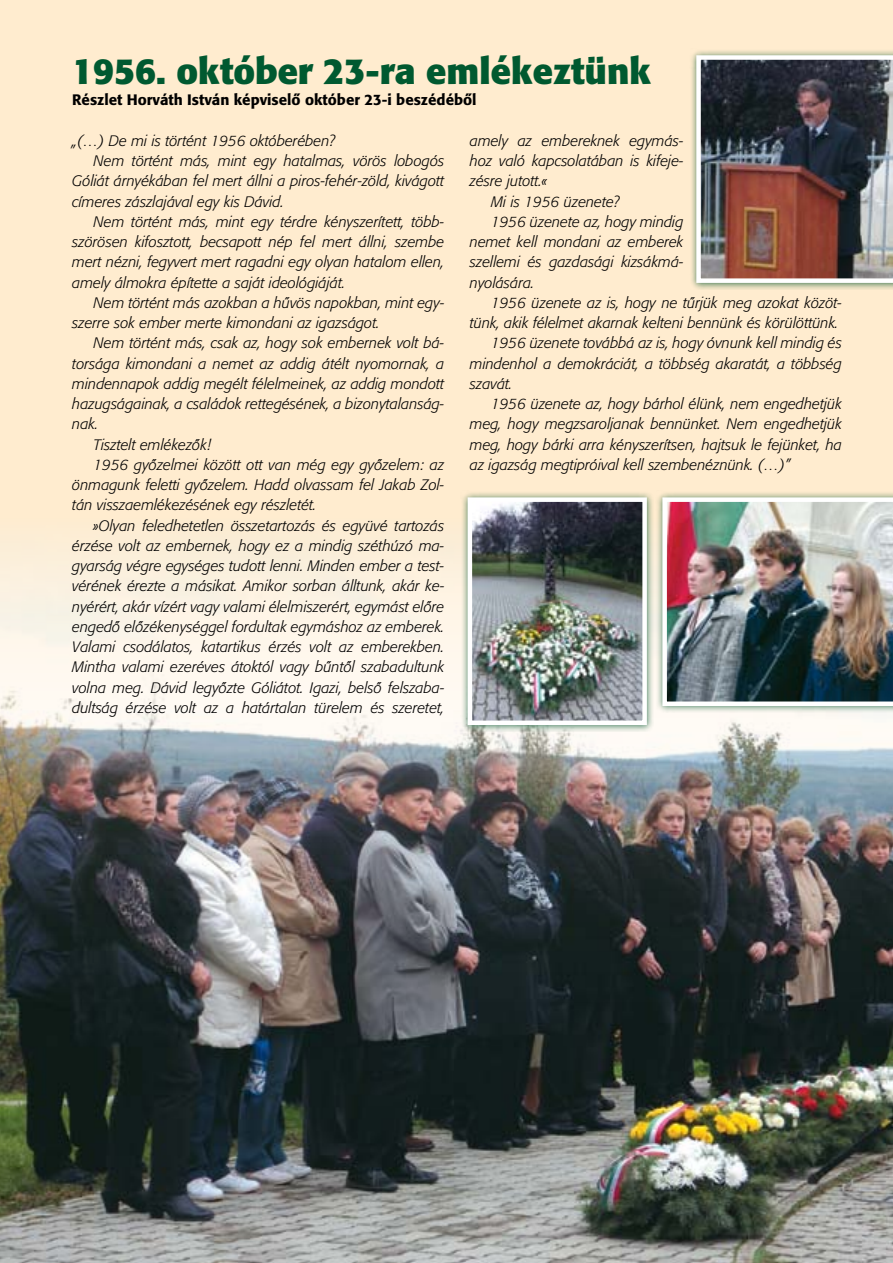
<style>
.page{position:relative;width:893px;height:1263px;background:#ffeccf}
.page>*{position:absolute;margin:0;border:0;box-sizing:border-box;transform-origin:0 0}
.t1{font:700 36px "Formata HU";color:#005930}
.t2{font:italic 300 15px "Formata HU Light";color:#000}
.t3{font:500 15px "Formata HU Medium";color:#000}
</style>
<div class="page">
<img style="left:0;top:555px;width:893px;height:708px">
<div style="left:689px;top:48px;width:204px;height:242px;background:#00542c;opacity:.75"></div>
<img style="left:696px;top:55px;width:197px;height:228px">
<div style="left:461px;top:491px;width:193px;height:241px;background:#00542c;opacity:.75"></div>
<img style="left:473px;top:502px;width:169px;height:218px">
<div style="left:468px;top:497px;width:179px;height:228px;border:4px solid #fff"></div>
<div style="left:656px;top:491px;width:237px;height:222px;background:#00542c;opacity:.75"></div>
<img style="left:662px;top:497px;width:231px;height:209px">
<h1 class="t1" style="left:72px;top:48px;width:580px">1956. október 23-ra emlékeztünk</h1>
<p class="t3" style="left:72px;top:91px;width:406px">Részlet Horváth István képviselő október 23-i beszédéből</p>
<p class="t2" style="left:72px;top:132px;width:264px">„(…) De mi is történt 1956 októberében?</p>
<p class="t2" style="left:94px;top:152px;width:352px">Nem történt más, mint egy hatalmas, vörös lobogós</p>
<p class="t2" style="left:72px;top:172px;width:374px">Góliát árnyékában fel mert állni a piros-fehér-zöld, kivágott</p>
<p class="t2" style="left:72px;top:192px;width:213px">címeres zászlajával egy kis Dávid.</p>
<p class="t2" style="left:94px;top:213px;width:352px">Nem történt más, mint egy térdre kényszerített, több-</p>
<p class="t2" style="left:72px;top:233px;width:374px">szörösen kifosztott, becsapott nép fel mert állni, szembe</p>
<p class="t2" style="left:72px;top:253px;width:374px">mert nézni, fegyvert mert ragadni egy olyan hatalom ellen,</p>
<p class="t2" style="left:72px;top:273px;width:274px">amely álmokra építette a saját ideológiáját.</p>
<p class="t2" style="left:94px;top:294px;width:352px">Nem történt más azokban a hűvös napokban, mint egy-</p>
<p class="t2" style="left:72px;top:314px;width:309px">szerre sok ember merte kimondani az igazságot.</p>
<p class="t2" style="left:94px;top:334px;width:352px">Nem történt más, csak az, hogy sok embernek volt bá-</p>
<p class="t2" style="left:72px;top:354px;width:374px">torsága kimondani a nemet az addig átélt nyomornak, a</p>
<p class="t2" style="left:72px;top:375px;width:374px">mindennapok addig megélt félelmeinek, az addig mondott</p>
<p class="t2" style="left:72px;top:395px;width:374px">hazugságainak, a családok rettegésének, a bizonytalanság-</p>
<p class="t2" style="left:72px;top:415px;width:27px">nak.</p>
<p class="t2" style="left:94px;top:435px;width:119px">Tisztelt emlékezők!</p>
<p class="t2" style="left:94px;top:456px;width:352px">1956 győzelmei között ott van még egy győzelem: az</p>
<p class="t2" style="left:72px;top:476px;width:374px">önmagunk feletti győzelem. Hadd olvassam fel Jakab Zol-</p>
<p class="t2" style="left:72px;top:496px;width:246px">tán visszaemlékezésének egy részletét.</p>
<p class="t2" style="left:94px;top:516px;width:352px">»Olyan feledhetetlen összetartozás és együvé tartozás</p>
<p class="t2" style="left:72px;top:537px;width:374px">érzése volt az embernek, hogy ez a mindig széthúzó ma-</p>
<p class="t2" style="left:72px;top:557px;width:374px">gyarság végre egységes tudott lenni. Minden ember a test-</p>
<p class="t2" style="left:72px;top:577px;width:374px">vérének érezte a másikat. Amikor sorban álltunk, akár ke-</p>
<p class="t2" style="left:72px;top:597px;width:374px">nyérért, akár vízért vagy valami élelmiszerért, egymást előre</p>
<p class="t2" style="left:72px;top:618px;width:374px">engedő előzékenységgel fordultak egymáshoz az emberek.</p>
<p class="t2" style="left:72px;top:638px;width:374px">Valami csodálatos, katartikus érzés volt az emberekben.</p>
<p class="t2" style="left:72px;top:658px;width:374px">Mintha valami ezeréves átoktól vagy bűntől szabadultunk</p>
<p class="t2" style="left:72px;top:678px;width:374px">volna meg. Dávid legyőzte Góliátot. Igazi, belső felszaba-</p>
<p class="t2" style="left:72px;top:699px;width:374px">dultság érzése volt az a határtalan türelem és szeretet,</p>
<p class="t2" style="left:470px;top:132px;width:215px">amely az embereknek egymás-</p>
<p class="t2" style="left:470px;top:152px;width:215px">hoz való kapcsolatában is kifeje-</p>
<p class="t2" style="left:470px;top:172px;width:79px">zésre jutott.«</p>
<p class="t2" style="left:491px;top:192px;width:130px">Mi is 1956 üzenete?</p>
<p class="t2" style="left:491px;top:213px;width:194px">1956 üzenete az, hogy mindig</p>
<p class="t2" style="left:470px;top:233px;width:215px">nemet kell mondani az emberek</p>
<p class="t2" style="left:470px;top:253px;width:215px">szellemi és gazdasági kizsákmá-</p>
<p class="t2" style="left:470px;top:273px;width:66px">nyolására.</p>
<p class="t2" style="left:491px;top:294px;width:352px">1956 üzenete az is, hogy ne tűrjük meg azokat közöt-</p>
<p class="t2" style="left:470px;top:314px;width:370px">tünk, akik félelmet akarnak kelteni bennünk és körülöttünk.</p>
<p class="t2" style="left:491px;top:334px;width:352px">1956 üzenete továbbá az is, hogy óvnunk kell mindig és</p>
<p class="t2" style="left:470px;top:354px;width:374px">mindenhol a demokráciát, a többség akaratát, a többség</p>
<p class="t2" style="left:470px;top:375px;width:44px">szavát.</p>
<p class="t2" style="left:491px;top:395px;width:352px">1956 üzenete az, hogy bárhol élünk, nem engedhetjük</p>
<p class="t2" style="left:470px;top:415px;width:374px">meg, hogy megzsaroljanak bennünket. Nem engedhetjük</p>
<p class="t2" style="left:470px;top:435px;width:374px">meg, hogy bárki arra kényszerítsen, hajtsuk le fejünket, ha</p>
<p class="t2" style="left:470px;top:456px;width:322px">az igazság megtipróival kell szembenéznünk. (…)”</p>
</div>
